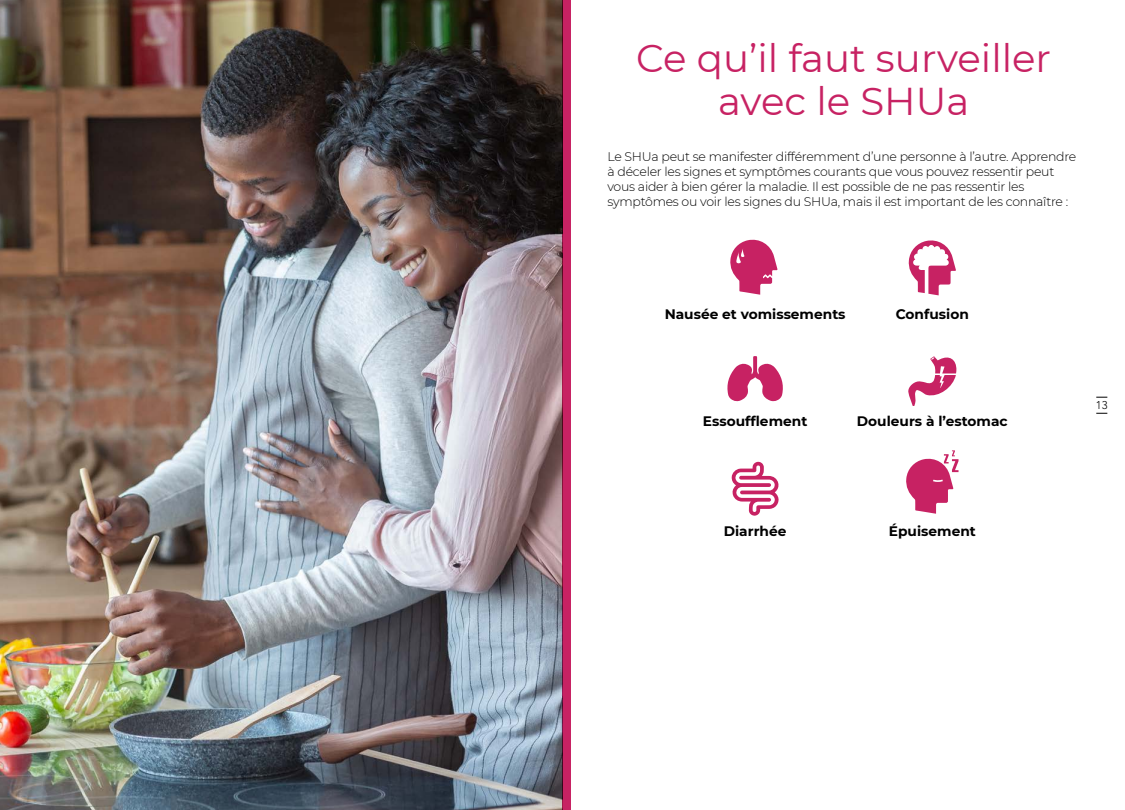
<style>
.page{position:relative;width:1125px;height:810px;background:#fff}
.page>*{position:absolute;margin:0;border:0;box-sizing:border-box;transform-origin:0 0}
.t1{font:38.75px/42.5px "Montserrat";color:#c72263;text-align:center}
.t2{font:700 13.75px "Montserrat";color:#000}
.t3{font:300 12.5px/15px "Montserrat";letter-spacing:-.02em;color:#000}
.t4{font:300 11.25px "Avenir";color:#000}
</style>
<div class="page">
<svg style="left:906px;top:450px;width:53px;height:64px"></svg>
<svg style="left:908px;top:240px;width:48px;height:55px"></svg>
<svg style="left:727px;top:356px;width:56px;height:46px"></svg>
<svg style="left:908px;top:356px;width:49px;height:50px"></svg>
<svg style="left:730px;top:239px;width:48px;height:56px"></svg>
<svg style="left:732px;top:462px;width:47px;height:54px"></svg>
<div style="left:562px;top:0;width:10px;height:810px;background:#c72263"></div>
<img style="left:0;top:0;width:562px;height:810px">
<h1 class="t1" style="left:636px;top:36px;width:416px">Ce qu’il faut surveiller avec le SHUa</h1>
<p class="t3" style="left:608px;top:149px;width:470px">Le SHUa peut se manifester différemment d’une personne à l’autre. Apprendre à déceler les signes et symptômes courants que vous pouvez ressentir peut vous aider à bien gérer la maladie. Il est possible de ne pas ressentir les symptômes ou voir les signes du SHUa, mais il est important de les connaître :</p>
<p class="t2" style="left:665px;top:305px;width:182px">Nausée et vomissements</p>
<p class="t2" style="left:896px;top:305px;width:75px">Confusion</p>
<p class="t2" style="left:703px;top:411px;width:106px">Essoufflement</p>
<p class="t2" style="left:724px;top:521px;width:64px">Diarrhée</p>
<p class="t2" style="left:857px;top:411px;width:152px">Douleurs à l’estomac</p>
<p class="t2" style="left:889px;top:521px;width:88px">Épuisement</p>
<p class="t4" style="left:1096px;top:399px;width:13px">13</p>
</div>
